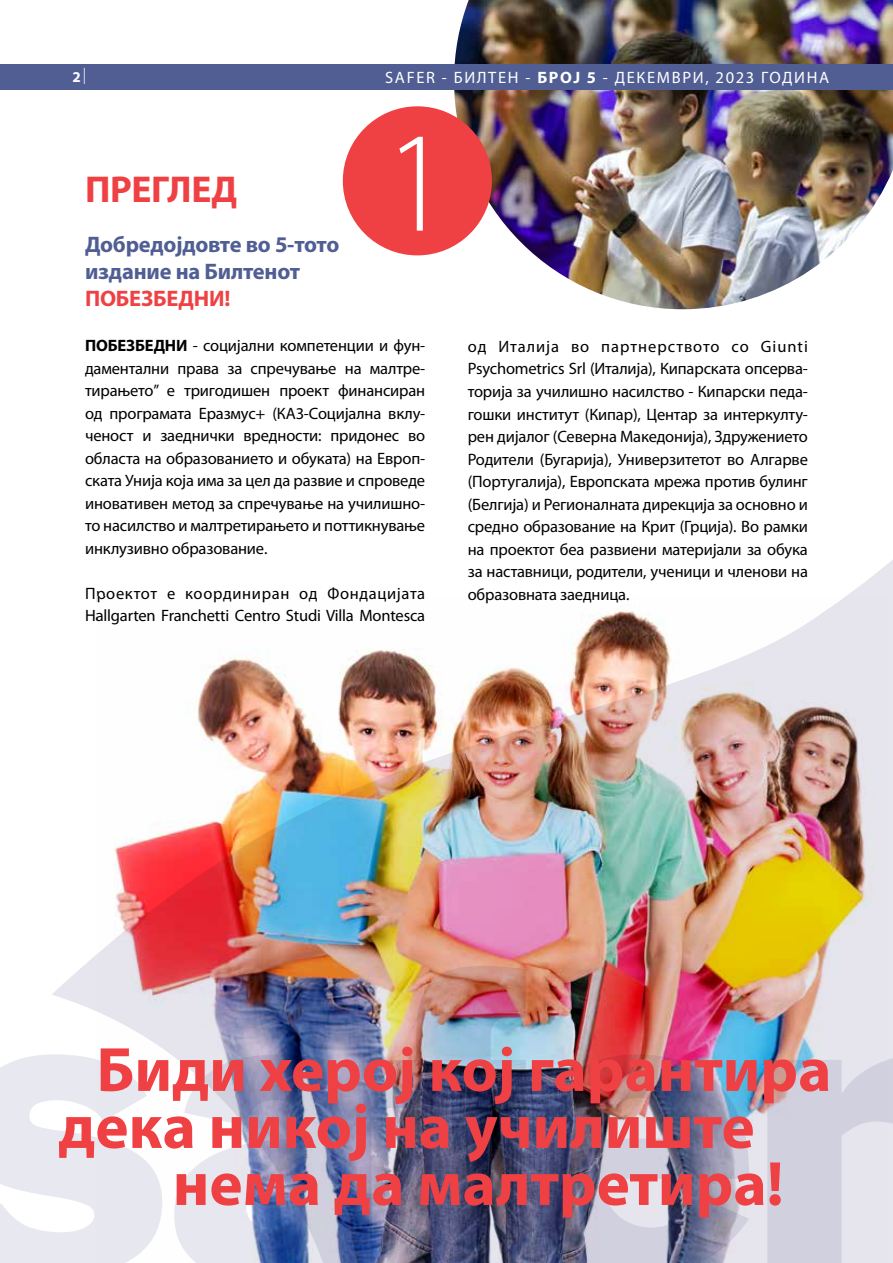
<style>
.page{position:relative;width:893px;height:1263px;background:#fff}
.page>*{position:absolute;margin:0;border:0;box-sizing:border-box;transform-origin:0 0}
.t1{font:300 condensed 144.45px "Myriad Pro";color:#fff}
.t2{font:700 63px/57px "Myriad Pro";color:#ef4144}
.t3{font:700 37.5px "Myriad Pro";letter-spacing:-.01em;color:#ef4144}
.t4{font:700 22.5px/27px "Myriad Pro";letter-spacing:-.01em;color:#505e93}
.t5{font:700 22.5px "Myriad Pro";letter-spacing:-.01em;color:#ef4144}
.t6{font:16.5px/22.5px "Myriad Pro";letter-spacing:-.01em;color:#000;text-align:justify}
.t7{font:16.5px "Myriad Pro";letter-spacing:.1em;color:#fff}
.t8{font:700 15px "Myriad Pro";color:#fff}
.s1{font-size:24px}
.s2{font-weight:700}
</style>
<div class="page">
<svg style="left:52px;top:560px;width:841px;height:494px"></svg>
<svg style="left:0;top:1054px;width:97px;height:209px"></svg>
<svg style="left:887px;top:1054px;width:6px;height:209px"></svg>
<img style="left:454px;top:0;width:439px;height:309px">
<div style="left:343px;top:106px;width:149px;height:149px;background:#ef4144;border-radius:50%"></div>
<div style="left:0;top:64px;width:893px;height:25px;background:#505e93"></div>
<img style="left:97px;top:596px;width:790px;height:667px">
<p class="t8" style="left:72px;top:67px;width:14px">2<span class="s1">I</span></p>
<p class="t7" style="left:385px;top:68px;width:446px">SAFER - БИЛТЕН - <span class="s2">БРОЈ 5</span> - ДЕКЕМВРИ, 2023 ГОДИНА</p>
<h1 class="t1" style="left:389px;top:106px;width:53px">1</h1>
<h3 class="t3" style="left:85px;top:165px;width:154px">ПРЕГЛЕД</h3>
<h3 class="t4" style="left:85px;top:230px;width:256px">Добредојдовте во 5-тото издание на Билтенот</h3>
<h3 class="t5" style="left:85px;top:284px;width:147px">ПОБЕЗБЕДНИ!</h3>
<p class="t6" style="left:85px;top:335px;width:342px"><span class="s2">ПОБЕЗБЕДНИ</span> - социјални компетенции и фун&shy;даментални права за спречување на малтре&shy;тирањето” е тригодишен проект финансиран од програмата Еразмус+ (КА3-Социјална вклу&shy;ченост и заеднички вредности: придонес во областа на образованието и обуката) на Европ&shy;ската Унија која има за цел да развие и спроведе иновативен метод за спречување на училишно&shy;то насилство и малтретирањето и поттикнување инклузивно образование.</p>
<p class="t6" style="left:85px;top:582px;width:342px">Проектот е координиран од Фондацијата<br>Hallgarten Franchetti Centro Studi Villa Montesca</p>
<p class="t6" style="left:468px;top:335px;width:342px">од Италија во партнерството со Giunti Psychometrics Srl (Италија), Кипарската опсерва&shy;торија за училишно насилство - Кипарски педа&shy;гошки институт (Кипар), Центар за интеркулту&shy;рен дијалог (Северна Македонија), Здружението Родители (Бугарија), Универзитетот во Алгарве (Португалија), Европската мрежа против булинг (Белгија) и Регионалната дирекција за основно и средно образование на Крит (Грција). Во рамки на проектот беа развиени материјали за обука за наставници, родители, ученици и членови на образовната заедница.</p>
<h2 class="t2" style="left:58px;top:1039px;width:775px;text-indent:38px">Биди херој кој гарантира дека никој на училиште</h2>
<h2 class="t2" style="left:173px;top:1153px;width:612px">нема да малтретира!</h2>
</div>
